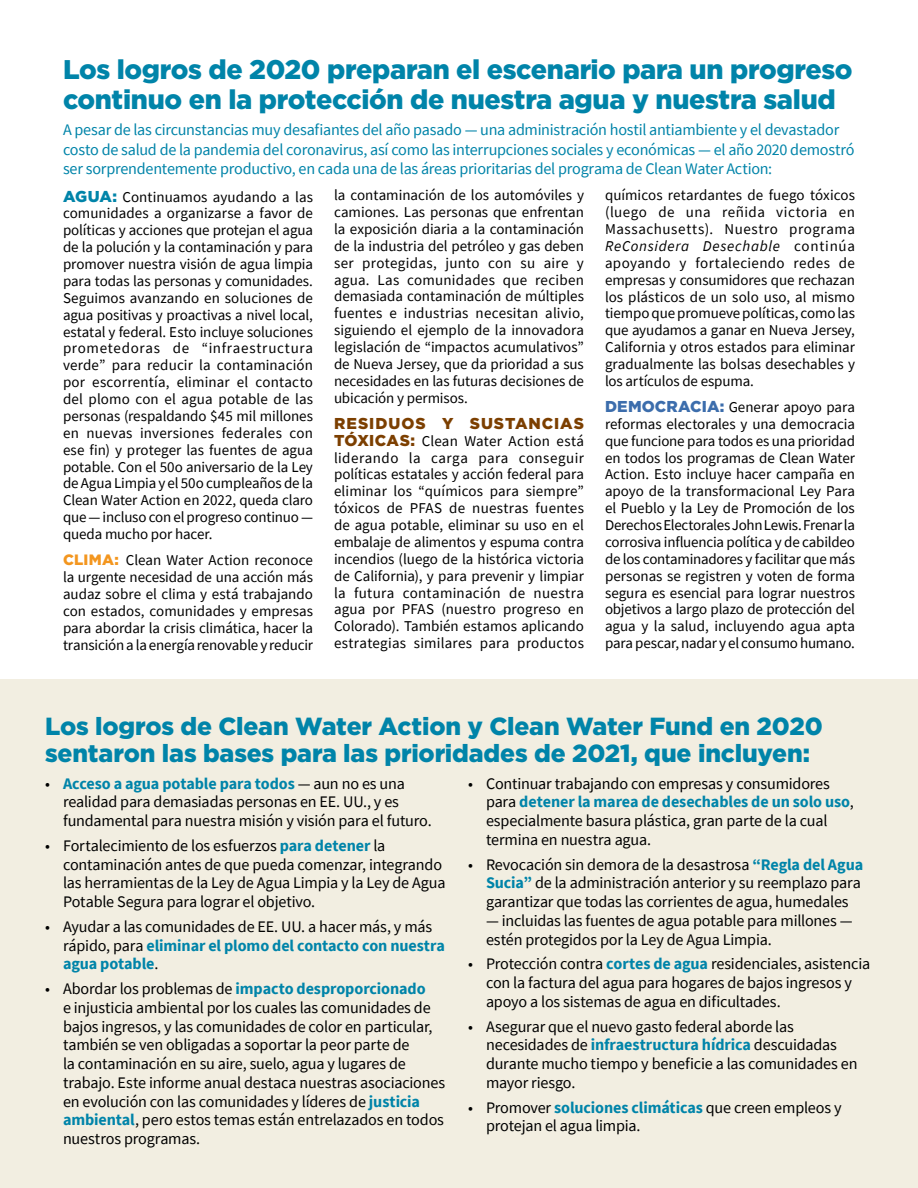
<style>
.page{position:relative;width:918px;height:1188px;background:#fff}
.page>*{position:absolute;margin:0;border:0;box-sizing:border-box;transform-origin:0 0}
._20_Imp_Section_Head{font:900 27px/30px "Gotham";letter-spacing:-.015em;color:#0084a9}
._2021_AR_text{font:900 24.75px/27px "Gotham";letter-spacing:-.005em;color:#0084a9}
.t1{font:16.2px/18.8px "Source Sans Pro";letter-spacing:-.01em;color:#000}
._2021_AR_text-2{font:16.2px/19.5px "Source Sans Pro";letter-spacing:-.015em;color:#0084a9}
._2021_AR_text-3{font:900 15.75px "Gotham";letter-spacing:.06em;color:#7c3f00}
._2021_AR_text-4{font:15px/16.8px "Source Sans Pro";letter-spacing:-.005em;color:#000;text-align:justify}
.s1{font-family:"Gotham";font-weight:900;font-size:15.75px;color:#0084a9}
.s2{font-family:"Gotham";font-weight:900;color:#f3961f}
.s3{font-family:"Gotham";font-weight:900;font-size:15.75px;color:#7c3f00}
.s4{font-style:italic}
.s5{font-family:"Gotham";font-weight:900;font-size:15.75px;color:#3c6dac}
.s6{font-weight:700;color:#0084a9}
</style>
<div class="page">
<div style="left:0;top:680px;width:918px;height:508px;background:#f2eee1"></div>
<p class="_20_Imp_Section_Head" style="left:63px;top:54px;width:791px">Los logros de 2020 preparan el escenario para un progreso continuo en la protección de nuestra agua y nuestra salud</p>
<p class="_2021_AR_text-2" style="left:63px;top:120px;width:793px">A pesar de las circunstancias muy desafiantes del año pasado — una administración hostil antiambiente y el devastador costo de salud de la pandemia del coronavirus, así como las interrupciones sociales y económicas — el año 2020 demostró ser sorprendentemente productivo, en cada una de las áreas prioritarias del programa de Clean Water Action:</p>
<p class="_2021_AR_text-4" style="left:63px;top:188px;width:252px"><span class="s1">AGUA:</span> Continuamos ayudando a las comunidades a organizarse a favor de políticas y acciones que protejan el agua de la polución y la contaminación y para promover nuestra visión de agua limpia para todas las personas y comunidades.<br>Seguimos avanzando en soluciones de agua positivas y proactivas a nivel local, estatal y federal. Esto incluye soluciones prometedoras de “infraestructura verde” para reducir la contaminación por escorrentía, eliminar el contacto del plomo con el agua potable de las personas (respaldando $45 mil millones en nuevas inversiones federales con ese fin) y proteger las fuentes de agua potable. Con el 50o aniversario de la Ley de Agua Limpia y el 50o cumpleaños de la Clean Water Action en 2022, queda claro que — incluso con el progreso continuo — queda mucho por hacer.</p>
<p class="_2021_AR_text-4" style="left:63px;top:552px;width:252px"><span class="s2">CLIMA:</span> Clean Water Action reconoce la urgente necesidad de una acción más audaz sobre el clima y está trabajando con estados, comunidades y empresas para abordar la crisis climática, hacer la transición a la energía renovable y reducir</p>
<p class="_2021_AR_text-4" style="left:334px;top:187px;width:252px">la contaminación de los automóviles y camiones. Las personas que enfrentan la exposición diaria a la contaminación de la industria del petróleo y gas deben ser protegidas, junto con su aire y agua. Las comunidades que reciben demasiada contaminación de múltiples fuentes e industrias necesitan alivio, siguiendo el ejemplo de la innovadora legislación de “impactos acumulativos” de Nueva Jersey, que da prioridad a sus necesidades en las futuras decisiones de ubicación y permisos.</p>
<p class="_2021_AR_text-3" style="left:334px;top:412px;width:251px">RESIDUOS Y SUSTANCIAS</p>
<p class="_2021_AR_text-4" style="left:334px;top:432px;width:252px"><span class="s3">TÓXICAS:</span> Clean Water Action está liderando la carga para conseguir políticas estatales y acción federal para eliminar los “químicos para siempre” tóxicos de PFAS de nuestras fuentes de agua potable, eliminar su uso en el embalaje de alimentos y espuma contra incendios (luego de la histórica victoria de California), y para prevenir y limpiar la futura contaminación de nuestra agua por PFAS (nuestro progreso en Colorado). También estamos aplicando estrategias similares para productos</p>
<p class="_2021_AR_text-4" style="left:605px;top:187px;width:252px">químicos retardantes de fuego tóxicos (luego de una reñida victoria en Massachusetts). Nuestro programa <span class="s4">ReConsidera Desechable</span> continúa apoyando y fortaleciendo redes de empresas y consumidores que rechazan los plásticos de un solo uso, al mismo tiempo que promueve políticas, como las que ayudamos a ganar en Nueva Jersey, California y otros estados para eliminar gradualmente las bolsas desechables y los artículos de espuma.</p>
<p class="_2021_AR_text-4" style="left:605px;top:398px;width:252px"><span class="s5">DEMOCRACIA:</span> Generar apoyo para reformas electorales y una democracia que funcione para todos es una prioridad en todos los programas de Clean Water Action. Esto incluye hacer campaña en apoyo de la transformacional Ley Para el Pueblo y la Ley de Promoción de los Derechos Electorales John Lewis. Frenar la corrosiva influencia política y de cabildeo de los contaminadores y facilitar que más personas se registren y voten de forma segura es esencial para lograr nuestros objetivos a largo plazo de protección del agua y la salud, incluyendo agua apta para pescar, nadar y el consumo humano.</p>
<p class="_2021_AR_text" style="left:45px;top:713px;width:779px">Los logros de Clean Water Action y Clean Water Fund en 2020 sentaron las bases para las prioridades de 2021, que incluyen:</p>
<p class="t1" style="left:63px;top:774px;width:370px;text-indent:-18px">• <span class="s6">Acceso a agua potable para todos</span> — aun no es una realidad para demasiadas personas en EE. UU., y es fundamental para nuestra misión y visión para el futuro.</p>
<p class="t1" style="left:63px;top:836px;width:384px;text-indent:-18px">• Fortalecimiento de los esfuerzos <span class="s6">para detener</span> la contaminación antes de que pueda comenzar, integrando las herramientas de la Ley de Agua Limpia y la Ley de Agua Potable Segura para lograr el objetivo.</p>
<p class="t1" style="left:63px;top:917px;width:384px;text-indent:-18px">• Ayudar a las comunidades de EE. UU. a hacer más, y más rápido, para <span class="s6">eliminar el plomo del contacto con nuestra agua potable</span>.</p>
<p class="t1" style="left:63px;top:979px;width:384px;text-indent:-18px">• Abordar los problemas de <span class="s6">impacto desproporcionado<br></span>e injusticia ambiental por los cuales las comunidades de bajos ingresos, y las comunidades de color en particular, también se ven obligadas a soportar la peor parte de<br>la contaminación en su aire, suelo, agua y lugares de trabajo. Este informe anual destaca nuestras asociaciones en evolución con las comunidades y líderes de <span class="s6">justicia ambiental</span>, pero estos temas están entrelazados en todos nuestros programas.</p>
<p class="t1" style="left:486px;top:774px;width:369px;text-indent:-18px">• Continuar trabajando con empresas y consumidores para <span class="s6">detener la marea de desechables de un solo uso</span>, especialmente basura plástica, gran parte de la cual termina en nuestra agua.</p>
<p class="t1" style="left:486px;top:855px;width:379px;text-indent:-18px">• Revocación sin demora de la desastrosa <span class="s6">“Regla del Agua<br>Sucia”</span> de la administración anterior y su reemplazo para garantizar que todas las corrientes de agua, humedales</p>
<p class="t1" style="left:486px;top:911px;width:368px">— incluidas las fuentes de agua potable para millones — estén protegidos por la Ley de Agua Limpia.</p>
<p class="t1" style="left:486px;top:954px;width:386px;text-indent:-18px">• Protección contra <span class="s6">cortes de agua</span> residenciales, asistencia con la factura del agua para hogares de bajos ingresos y apoyo a los sistemas de agua en dificultades.</p>
<p class="t1" style="left:486px;top:1017px;width:373px;text-indent:-18px">• Asegurar que el nuevo gasto federal aborde las necesidades de <span class="s6">infraestructura hídrica</span> descuidadas durante mucho tiempo y beneficie a las comunidades en mayor riesgo.</p>
<p class="t1" style="left:486px;top:1098px;width:357px;text-indent:-18px">• Promover <span class="s6">soluciones climáticas</span> que creen empleos y protejan el agua limpia.</p>
</div>
